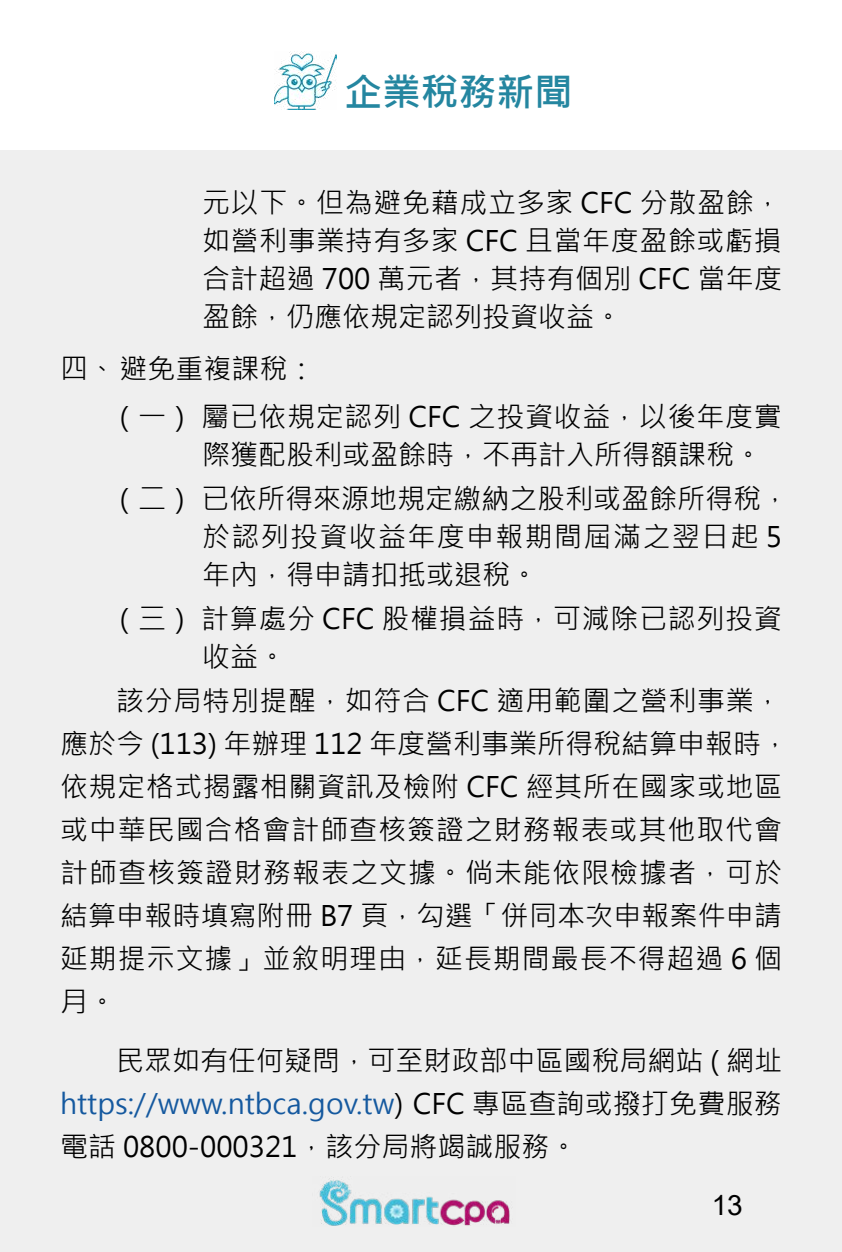
<style>
.page{position:relative;width:842px;height:1252px;background:#fff}
.page>*{position:absolute;margin:0;border:0;box-sizing:border-box;transform-origin:0 0}
.t1{font:700 38px "Microsoft Jheng Hei";color:#2486a0}
.t2{font:28px/43px "Microsoft Jheng Hei";letter-spacing:.01em;color:#000}
.t3{font:28px/38px "Microsoft Jheng Hei";letter-spacing:.05em;color:#000}
.t4{font:28px "Arial";color:#000}
.s1{color:#15599f}
</style>
<div class="page">
<div style="left:0;top:150px;width:842px;height:1102px;background:#efefef"></div>
<img style="left:319px;top:1177px;width:191px;height:49px">
<img style="left:274px;top:52px;width:63px;height:58px">
<h1 class="t1" style="left:344px;top:68px;width:229px">企業稅務新聞</h1>
<p class="t2" style="left:202px;top:184px;width:582px;line-height:38px;text-align:justify">元以下。但為避免藉成立多家 CFC 分散盈餘，如營利事業持有多家 CFC 且當年度盈餘或虧損合計超過 700 萬元者，其持有個別 CFC 當年度盈餘，仍應依規定認列投資收益。</p>
<p class="t2" style="left:110px;top:345px;width:673px;line-height:48px;text-indent:-50px">四、避免重複課稅：<br>（一）屬已依規定認列 CFC 之投資收益，以後年度實</p>
<p class="t2" style="left:110px;top:433px;width:681px;line-height:44px;text-indent:92px">際獲配股利或盈餘時，不再計入所得額課稅。（二）已依所得來源地規定繳納之股利或盈餘所得稅，</p>
<p class="t3" style="left:202px;top:518px;width:582px">於認列投資收益年度申報期間屆滿之翌日起 5年內，得申請扣抵或退稅。</p>
<p class="t2" style="left:202px;top:600px;width:581px;line-height:38px;text-indent:-92px">（三）計算處分 CFC 股權損益時，可減除已認列投資收益。</p>
<p class="t2" style="left:60px;top:679px;width:730px;text-indent:56px">該分局特別提醒，如符合 CFC 適用範圍之營利事業，應於今 (113) 年辦理 112 年度營利事業所得稅結算申報時，依規定格式揭露相關資訊及檢附 CFC 經其所在國家或地區或中華民國合格會計師查核簽證之財務報表或其他取代會計師查核簽證財務報表之文據。倘未能依限檢據者，可於結算申報時填寫附冊 B7 頁，勾選「併同本次申報案件申請延期提示文據」並敘明理由，延長期間最長不得超過 6 個月。</p>
<p class="t2" style="left:60px;top:1039px;width:723px;text-align:justify;text-indent:56px">民眾如有任何疑問，可至財政部中區國稅局網站 ( 網址<span class="s1">https://www.ntbca.gov.tw</span>) CFC 專區查詢或撥打免費服務電話 0800-000321，該分局將竭誠服務。</p>
<p class="t4" style="left:712px;top:1186px;width:33px">13</p>
</div>
